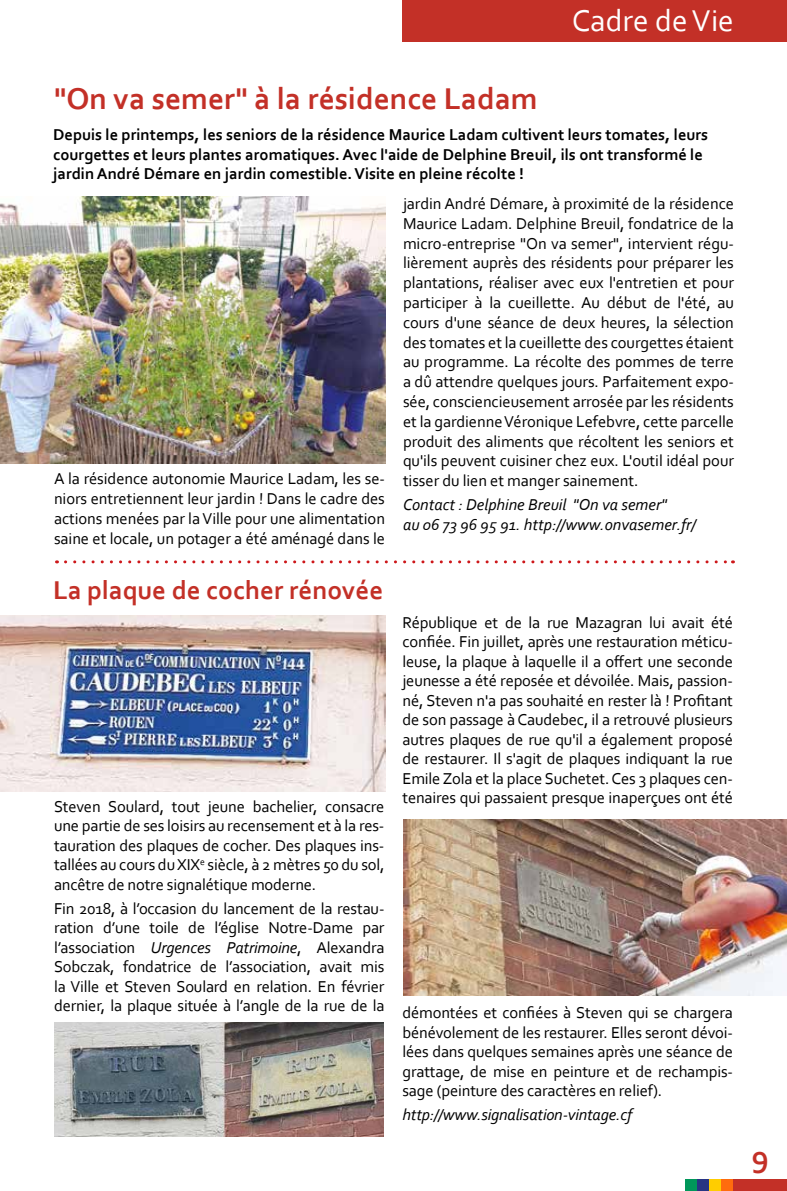
<style>
.page{position:relative;width:787px;height:1191px;background:#fff}
.page>*{position:absolute;margin:0;border:0;box-sizing:border-box;transform-origin:0 0}
.t1{font:700 31.5px "Corbel";color:#c33027}
.t2{font:31.5px "Corbel";color:#fff}
.t3{font:700 27px "Corbel";color:#c33027}
.t4{font:16.5px/19.5px "Corbel";letter-spacing:-.01em;color:#000;text-align:justify}
.t5{font:700 16.5px/19.5px "Corbel";color:#000}
.t6{font:italic 16.5px/19.8px "Corbel";color:#000}
.s1{font-style:italic}
</style>
<div class="page">
<svg style="left:65px;top:560px;width:668px;height:3px"></svg>
<div style="left:734px;top:1179px;width:53px;height:12px;background:#c33027"></div>
<div style="left:721px;top:1179px;width:12px;height:12px;background:#ff6c0e"></div>
<div style="left:697px;top:1179px;width:11px;height:12px;background:#283583"></div>
<div style="left:709px;top:1179px;width:11px;height:12px;background:#ffcd00"></div>
<div style="left:685px;top:1179px;width:11px;height:12px;background:#00975a"></div>
<div style="left:402px;top:0;width:385px;height:41px;background:#c33027"></div>
<img style="left:0;top:197px;width:385px;height:266px">
<img style="left:0;top:615px;width:385px;height:176px">
<img style="left:403px;top:820px;width:384px;height:175px">
<img style="left:54px;top:1022px;width:329px;height:115px">
<h1 class="t2" style="left:571px;top:1px;width:164px">Cadre de Vie</h1>
<h1 class="t1" style="left:54px;top:78px;width:485px">"On va semer" à la résidence Ladam</h1>
<p class="t5" style="left:53px;top:125px;width:656px">Depuis le printemps, les seniors de la résidence Maurice Ladam cultivent leurs tomates, leurs courgettes et leurs plantes aromatiques. Avec l'aide de Delphine Breuil, ils ont transformé le jardin André Démare en jardin comestible. Visite en pleine récolte !</p>
<p class="t4" style="left:54px;top:468px;width:332px">A la résidence autonomie Maurice Ladam, les se&shy;niors entretiennent leur jardin ! Dans le cadre des actions menées par la Ville pour une alimentation saine et locale, un potager a été aménagé dans le</p>
<h2 class="t3" style="left:53px;top:573px;width:331px">La plaque de cocher rénovée</h2>
<p class="t4" style="left:54px;top:796px;width:332px">Steven Soulard, tout jeune bachelier, consacre une partie de ses loisirs au recensement et à la res&shy;tauration des plaques de cocher. Des plaques ins&shy;tallées au cours du XIX<sup>e</sup> siècle, à 2 mètres 50 du sol, ancêtre de notre signalétique moderne.</p>
<p class="t4" style="left:54px;top:898px;width:332px">Fin 2018, à l’occasion du lancement de la restau&shy;ration d’une toile de l’église Notre-Dame par l’association <span class="s1">Urgences Patrimoine</span>, Alexandra Sobczak, fondatrice de l’association, avait mis la Ville et Steven Soulard en relation. En février dernier, la plaque située à l’angle de la rue de la</p>
<p class="t4" style="left:403px;top:193px;width:332px">jardin André Démare, à proximité de la résidence Maurice Ladam. Delphine Breuil, fondatrice de la micro-entreprise "On va semer", intervient régu&shy;lièrement auprès des résidents pour préparer les plantations, réaliser avec eux l'entretien et pour participer à la cueillette. Au début de l'été, au cours d'une séance de deux heures, la sélection des tomates et la cueillette des courgettes étaient au programme. La récolte des pommes de terre a dû attendre quelques jours. Parfaitement expo&shy;sée, consciencieusement arrosée par les résidents et la gardienne Véronique Lefebvre, cette parcelle produit des aliments que récoltent les seniors et qu'ils peuvent cuisiner chez eux. L'outil idéal pour tisser du lien et manger sainement.</p>
<p class="t6" style="left:403px;top:494px;width:294px">Contact : Delphine Breuil "On va semer"<br>au 06 73 96 95 91. http://www.onvasemer.fr/</p>
<p class="t4" style="left:402px;top:612px;width:332px">République et de la rue Mazagran lui avait été confiée. Fin juillet, après une restauration méticu&shy;leuse, la plaque à laquelle il a offert une seconde jeunesse a été reposée et dévoilée. Mais, passion&shy;né, Steven n'a pas souhaité en rester là ! Profitant de son passage à Caudebec, il a retrouvé plusieurs autres plaques de rue qu'il a également proposé de restaurer. Il s'agit de plaques indiquant la rue Emile Zola et la place Suchetet. Ces 3 plaques cen&shy;tenaires qui passaient presque inaperçues ont été</p>
<p class="t4" style="left:402px;top:1002px;width:332px">démontées et confiées à Steven qui se chargera bénévolement de les restaurer. Elles seront dévoi&shy;lées dans quelques semaines après une séance de grattage, de mise en peinture et de rechampis&shy;sage (peinture des caractères en relief).</p>
<p class="t6" style="left:402px;top:1104px;width:231px">http://www.signalisation-vintage.cf</p>
<h1 class="t1" style="left:751px;top:1136px;width:19px">9</h1>
</div>
